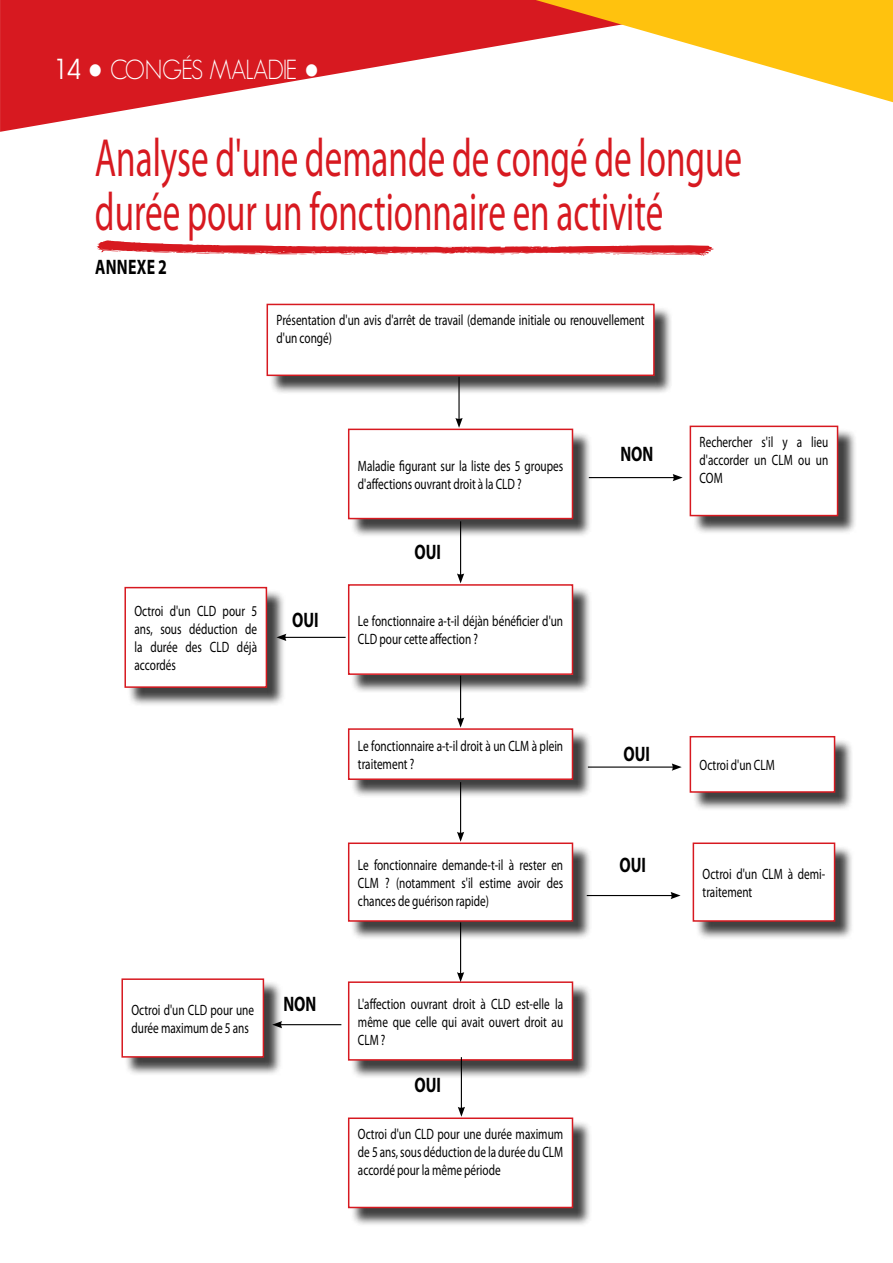
<style>
.page{position:relative;width:893px;height:1263px;background:#fff}
.page>*{position:absolute;margin:0;border:0;box-sizing:border-box;transform-origin:0 0}
.t1{font:97.5px "Emilly Stories Swash";color:#d71920;scale:3.63 1}
.t2{font:54px/54px "Myriad Pro";color:#d71920;scale:.65 1}
.t3{font:300 27px "Geosans";letter-spacing:-.045em;color:#fff;scale:.9 1}
.t4{font:700 21px "Myriad Pro";color:#000;scale:.75 1}
.t5{font:15px/18px "Myriad Pro";color:#000;scale:.75 1}
.s1{font-family:"Avant Garde";font-weight:400}
.s2{font-family:"Narkisim";font-weight:400}
</style>
<div class="page">
<svg style="left:0;top:0;width:534px;height:132px;fill:#d71920"></svg>
<svg style="left:534px;top:0;width:359px;height:102px"></svg>
<div style="left:269px;top:306px;width:404px;height:88px;background:#000;opacity:.75"></div>
<div style="left:267px;top:304px;width:387px;height:71px;background:#fff"></div>
<div style="left:267px;top:304px;width:388px;height:72px;border:2px solid #d71920"></div>
<div style="left:350px;top:431px;width:242px;height:107px;background:#000;opacity:.75"></div>
<div style="left:349px;top:429px;width:223px;height:90px;background:#fff"></div>
<div style="left:348px;top:429px;width:225px;height:90px;border:2px solid #d71920"></div>
<div style="left:692px;top:428px;width:165px;height:107px;background:#000;opacity:.75"></div>
<div style="left:690px;top:426px;width:147px;height:90px;background:#fff"></div>
<div style="left:690px;top:426px;width:148px;height:90px;border:2px solid #d71920"></div>
<div style="left:692px;top:738px;width:162px;height:73px;background:#000;opacity:.75"></div>
<div style="left:690px;top:737px;width:144px;height:55px;background:#fff"></div>
<div style="left:690px;top:736px;width:145px;height:57px;border:2px solid #d71920"></div>
<div style="left:695px;top:845px;width:159px;height:95px;background:#000;opacity:.75"></div>
<div style="left:693px;top:843px;width:141px;height:78px;background:#fff"></div>
<div style="left:693px;top:842px;width:142px;height:80px;border:2px solid #d71920"></div>
<div style="left:124px;top:981px;width:159px;height:95px;background:#000;opacity:.75"></div>
<div style="left:122px;top:979px;width:141px;height:78px;background:#fff"></div>
<div style="left:121px;top:978px;width:143px;height:80px;border:2px solid #d71920"></div>
<div style="left:127px;top:589px;width:159px;height:117px;background:#000;opacity:.75"></div>
<div style="left:125px;top:588px;width:141px;height:99px;background:#fff"></div>
<div style="left:124px;top:587px;width:143px;height:101px;border:2px solid #d71920"></div>
<div style="left:350px;top:586px;width:242px;height:107px;background:#000;opacity:.75"></div>
<div style="left:349px;top:585px;width:223px;height:89px;background:#fff"></div>
<div style="left:348px;top:584px;width:225px;height:91px;border:2px solid #d71920"></div>
<div style="left:350px;top:730px;width:242px;height:69px;background:#000;opacity:.75"></div>
<div style="left:349px;top:729px;width:223px;height:50px;background:#fff"></div>
<div style="left:348px;top:728px;width:225px;height:52px;border:2px solid #d71920"></div>
<div style="left:350px;top:845px;width:242px;height:95px;background:#000;opacity:.75"></div>
<div style="left:349px;top:843px;width:223px;height:78px;background:#fff"></div>
<div style="left:348px;top:842px;width:225px;height:80px;border:2px solid #d71920"></div>
<div style="left:350px;top:984px;width:242px;height:95px;background:#000;opacity:.75"></div>
<div style="left:349px;top:982px;width:223px;height:78px;background:#fff"></div>
<div style="left:348px;top:981px;width:225px;height:80px;border:2px solid #d71920"></div>
<div style="left:350px;top:1120px;width:242px;height:107px;background:#000;opacity:.75"></div>
<div style="left:349px;top:1118px;width:223px;height:89px;background:#fff"></div>
<div style="left:348px;top:1117px;width:225px;height:91px;border:2px solid #d71920"></div>
<hr style="left:284px;top:637px;width:62px;height:1px;background:#000">
<svg style="left:276px;top:634px;width:10px;height:7px"></svg>
<hr style="left:280px;top:1024px;width:61px;height:1px;background:#000">
<svg style="left:272px;top:1021px;width:10px;height:7px"></svg>
<hr style="left:589px;top:477px;width:86px;height:1px;background:#000">
<svg style="left:673px;top:474px;width:10px;height:7px"></svg>
<hr style="left:588px;top:766px;width:86px;height:2px;background:#000">
<svg style="left:672px;top:763px;width:10px;height:8px"></svg>
<hr style="left:587px;top:895px;width:86px;height:1px;background:#000">
<svg style="left:671px;top:892px;width:10px;height:7px"></svg>
<hr style="left:458px;top:377px;width:2px;height:43px;background:#000">
<svg style="left:455px;top:418px;width:8px;height:10px"></svg>
<hr style="left:460px;top:521px;width:1px;height:55px;background:#000">
<svg style="left:457px;top:573px;width:7px;height:10px"></svg>
<hr style="left:460px;top:676px;width:1px;height:44px;background:#000">
<svg style="left:457px;top:717px;width:7px;height:10px"></svg>
<hr style="left:460px;top:782px;width:1px;height:52px;background:#000">
<svg style="left:457px;top:832px;width:7px;height:10px"></svg>
<hr style="left:460px;top:922px;width:1px;height:52px;background:#000">
<svg style="left:457px;top:972px;width:7px;height:10px"></svg>
<hr style="left:461px;top:1057px;width:1px;height:52px;background:#000">
<svg style="left:458px;top:1107px;width:7px;height:10px"></svg>
<h3 class="t3" style="left:54px;top:55px;width:296px"><span class="s1">14</span> <span class="s2">•</span> CONGÉS MALADIE <span class="s2">•</span></h3>
<h2 class="t2" style="left:95px;top:130px;width:997px">Analyse d'une demande de congé de longue durée pour un fonctionnaire en activité</h2>
<h3 class="t4" style="left:95px;top:253px;width:97px">ANNEXE 2</h3>
<h1 class="t1" style="left:86px;top:172px;width:178px">l</h1>
<p class="t5" style="left:277px;top:311px;width:492px">Présentation d'un avis d'arrêt de travail (demande initiale ou renouvellement d'un congé)</p>
<p class="t5" style="left:358px;top:456px;width:275px">Maladie figurant sur la liste des 5 groupes d'affections ouvrant droit à la CLD ?</p>
<h3 class="t4" style="left:415px;top:538px;width:37px">OUI</h3>
<p class="t5" style="left:134px;top:602px;width:165px;text-align:justify">Octroi d'un CLD pour 5 ans, sous déduction de la durée des CLD déjà accordés</p>
<p class="t5" style="left:358px;top:612px;width:275px">Le fonctionnaire a-t-il déjàn bénéficier d'un<br>CLD pour cette affection ?</p>
<h3 class="t4" style="left:292px;top:606px;width:37px">OUI</h3>
<p class="t5" style="left:358px;top:736px;width:275px">Le fonctionnaire a-t-il droit à un CLM à plein traitement ?</p>
<p class="t5" style="left:131px;top:1000px;width:165px">Octroi d'un CLD pour une durée maximum de 5 ans</p>
<h3 class="t4" style="left:283px;top:990px;width:43px">NON</h3>
<p class="t5" style="left:358px;top:855px;width:275px;text-align:justify">Le fonctionnaire demande-t-il à rester en CLM ? (notamment s'il estime avoir des chances de guérison rapide)</p>
<p class="t5" style="left:358px;top:994px;width:275px;text-align:justify">L'affection ouvrant droit à CLD est-elle la même que celle qui avait ouvert droit au CLM ?</p>
<h3 class="t4" style="left:415px;top:1071px;width:37px">OUI</h3>
<p class="t5" style="left:358px;top:1125px;width:275px;text-align:justify">Octroi d'un CLD pour une durée maximum de 5 ans, sous déduction de la durée du CLM accordé pour la même période</p>
<h3 class="t4" style="left:620px;top:440px;width:43px">NON</h3>
<h3 class="t4" style="left:623px;top:740px;width:37px">OUI</h3>
<h3 class="t4" style="left:619px;top:851px;width:37px">OUI</h3>
<p class="t5" style="left:700px;top:433px;width:173px;text-align:justify">Rechercher s'il y a lieu d'accorder un CLM ou un COM</p>
<p class="t5" style="left:700px;top:756px;width:102px">Octroi d'un CLM</p>
<p class="t5" style="left:703px;top:864px;width:165px">Octroi d'un CLM à demi&shy;traitement</p>
</div>
